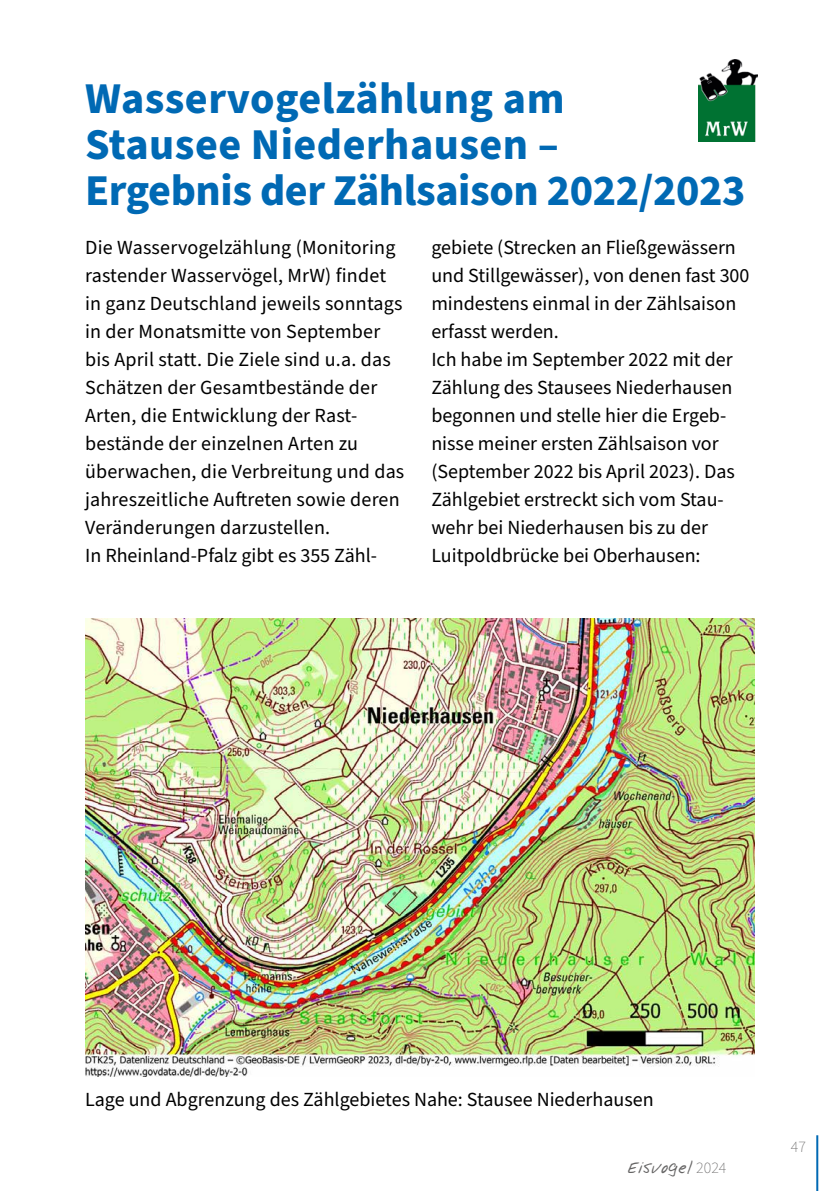
<style>
.page{position:relative;width:840px;height:1191px;background:#fff}
.page>*{position:absolute;margin:0;border:0;box-sizing:border-box;transform-origin:0 0}
.t1{font:700 44px/46px "Source Sans Pro";color:#0069b4}
.t2{font:20px/28px "Source Sans Pro";color:#000}
.t3{font:16px "Nabu Note 4";color:#646363}
.t4{font:200 16px "Source Sans Pro";color:#646363}
.s1{font-family:"Source Sans Pro";font-weight:200}
</style>
<div class="page">
<hr style="left:815px;top:1135px;width:2px;height:56px;background:#0069b4">
<img style="left:698px;top:60px;width:59px;height:81px">
<img style="left:85px;top:618px;width:669px;height:458px">
<h1 class="t1" style="left:85px;top:77px;width:661px">Wasservogelzählung am<br>Stausee Niederhausen –<br>Ergebnis der Zählsaison 2022/2023</h1>
<p class="t2" style="left:431px;top:234px;width:319px">gebiete (Strecken an Fließgewässern und Stillgewässer), von denen fast 300 mindestens einmal in der Zählsaison erfasst werden.<br>Ich habe im September 2022 mit der Zählung des Stausees Niederhausen begonnen und stelle hier die Ergeb&shy;nisse meiner ersten Zählsaison vor (September 2022 bis April 2023). Das Zählgebiet erstreckt sich vom Stau&shy;wehr bei Niederhausen bis zu der Luitpoldbrücke bei Oberhausen:</p>
<p class="t2" style="left:85px;top:234px;width:320px">Die Wasservogelzählung (Monitoring rastender Wasservögel, MrW) findet in ganz Deutschland jeweils sonntags in der Monatsmitte von September bis April statt. Die Ziele sind u.a. das Schätzen der Gesamtbestände der Arten, die Entwicklung der Rast&shy;bestände der einzelnen Arten zu überwachen, die Verbreitung und das jahreszeitliche Auftreten sowie deren Veränderungen darzustellen.<br>In Rheinland-Pfalz gibt es 355 Zähl-</p>
<p class="t2" style="left:85px;top:1085px;width:569px">Lage und Abgrenzung des Zählgebietes Nahe: Stausee Niederhausen</p>
<p class="t3" style="left:628px;top:1159px;width:100px">Eisvogel <span class="s1">2024</span></p>
<p class="t4" style="left:790px;top:1135px;width:17px">47</p>
</div>
